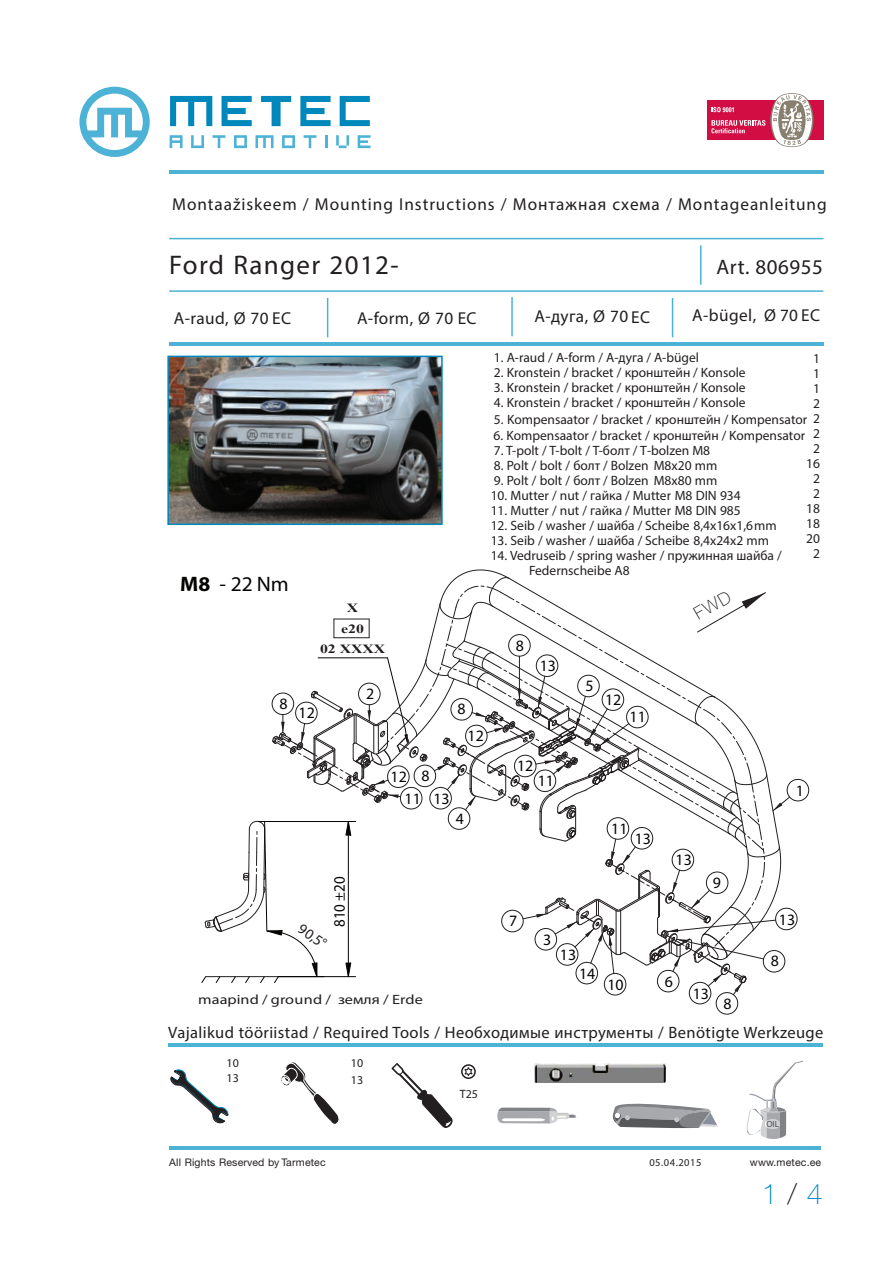
<style>
.page{position:relative;width:893px;height:1263px;background:#fff}
.page>*{position:absolute;margin:0;border:0;box-sizing:border-box;transform-origin:0 0}
.t1{font:100 28.5px "Helvetica Neue CE";color:#0088bc}
.t2{font:27px "Myriad Pro";letter-spacing:.05em;color:#231f20}
.t3{font:21px "Myriad Pro";letter-spacing:.025em;color:#231f20}
.t4{font:300 21px "Myriad Pro";color:#040503}
.t5{font:300 17.25px "Myriad Pro";letter-spacing:.055em;color:#211e1e}
.t6{font:17.25px "Myriad Pro";letter-spacing:.025em;color:#211e1e}
.t7{font:300 16.5px "Myriad Pro";letter-spacing:.025em;color:#211e1e}
.t8{font:300 15.9px/21.5px "Myriad Pro";color:#040503}
.t9{font:300 15.9px "Myriad Pro";color:#040503;scale:.94 1}
.t10{font:300 15px "Myriad Pro";color:#231f20}
.t11{font:13.5px/15px "Myriad Pro";color:#231f20;text-align:justify}
.t12{font:300 13.5px "Myriad Pro";color:#231f20;scale:1.2 1}
.t13{font:700 12.6px/20.1px "Times New Roman";color:#231f20;text-align:center;scale:1.25 1}
.t14{font:12px/15px "Myriad Pro";letter-spacing:.025em;color:#231f20}
.t15{font:10.5px "Helvetica Neue CE";letter-spacing:.015em;color:#231f20}
.t16{font:300 10.5px "Myriad Pro";letter-spacing:.05em;color:#231f20}
.t17{font:9px "Myriad Pro";color:#4b4c4d}
.s1{font-weight:700}
.s2{color:#231f20}
</style>
<div class="page">
<hr style="left:169px;top:170px;width:655px;height:3px;background:#4cb2d6">
<hr style="left:169px;top:1146px;width:652px;height:3px;background:#4cb2d6">
<hr style="left:700px;top:245px;width:1px;height:40px;background:#4cb2d6">
<hr style="left:169px;top:238px;width:654px;height:1px;background:#4cb2d6">
<hr style="left:169px;top:343px;width:655px;height:3px;background:#4cb2d6">
<hr style="left:169px;top:290px;width:654px;height:2px;background:#4cb2d6">
<svg style="left:79px;top:87px;width:71px;height:70px"></svg>
<svg style="left:340px;top:96px;width:30px;height:30px"></svg>
<svg style="left:300px;top:96px;width:31px;height:30px"></svg>
<svg style="left:222px;top:96px;width:30px;height:30px"></svg>
<svg style="left:170px;top:96px;width:42px;height:30px"></svg>
<svg style="left:261px;top:96px;width:30px;height:30px"></svg>
<svg style="left:170px;top:135px;width:13px;height:13px"></svg>
<svg style="left:191px;top:135px;width:13px;height:13px"></svg>
<svg style="left:213px;top:135px;width:12px;height:13px"></svg>
<svg style="left:234px;top:135px;width:13px;height:13px"></svg>
<svg style="left:255px;top:135px;width:19px;height:13px"></svg>
<svg style="left:282px;top:135px;width:13px;height:13px"></svg>
<svg style="left:304px;top:135px;width:12px;height:13px"></svg>
<svg style="left:325px;top:135px;width:3px;height:13px"></svg>
<svg style="left:336px;top:135px;width:13px;height:13px"></svg>
<svg style="left:358px;top:135px;width:12px;height:13px"></svg>
<img style="left:170px;top:359px;width:270px;height:163px">
<div style="left:167px;top:356px;width:276px;height:169px;border:2px solid #0088bc"></div>
<hr style="left:169px;top:1044px;width:654px;height:3px;background:#4cb2d6">
<svg style="left:170px;top:1069px;width:58px;height:55px"></svg>
<svg style="left:280px;top:1062px;width:59px;height:63px"></svg>
<div style="left:707px;top:100px;width:116px;height:40px;background:#d20d44"></div>
<svg style="left:711px;top:93px;width:103px;height:54px"></svg>
<svg style="left:392px;top:1063px;width:60px;height:64px"></svg>
<div style="left:461px;top:1064px;width:15px;height:15px;border:2px solid #231f20;border-radius:50%"></div>
<svg style="left:463px;top:1066px;width:11px;height:13px"></svg>
<svg style="left:746px;top:1061px;width:57px;height:78px"></svg>
<svg style="left:612px;top:1103px;width:106px;height:25px"></svg>
<svg style="left:497px;top:1107px;width:79px;height:16px"></svg>
<img style="left:534px;top:1064px;width:132px;height:19px">
<div style="left:689px;top:982px;width:22px;height:22px;border:1px solid #231f20;border-radius:50%"></div>
<div style="left:716px;top:992px;width:22px;height:22px;border:1px solid #231f20;border-radius:50%"></div>
<div style="left:787px;top:779px;width:22px;height:22px;border:1px solid #231f20;border-radius:50%"></div>
<hr style="left:511px;top:297px;width:2px;height:39px;background:#4cb2d6">
<hr style="left:327px;top:298px;width:1px;height:39px;background:#4cb2d6">
<hr style="left:672px;top:298px;width:1px;height:39px;background:#4cb2d6">
<svg style="left:201px;top:569px;width:598px;height:426px"></svg>
<p class="t5" style="left:172px;top:194px;width:656px">Montaažiskeem / Mounting Instructions / Монтажная схема / Montageanleitung</p>
<h2 class="t2" style="left:169px;top:248px;width:231px">Ford Ranger 2012-</h2>
<h3 class="t3" style="left:717px;top:254px;width:108px">Art. 806955</h3>
<p class="t6" style="left:174px;top:308px;width:119px">A-raud, Ø 70 EC</p>
<p class="t6" style="left:357px;top:307px;width:121px">A-form, Ø 70 EC</p>
<p class="t6" style="left:534px;top:306px;width:117px">A-дуга, Ø 70 EC</p>
<p class="t6" style="left:692px;top:304px;width:129px">А-bügel, Ø 70 EC</p>
<h3 class="t4" style="left:180px;top:571px;width:110px"><span class="s1">M8</span> - 22 Nm</h3>
<p class="t13" style="left:347px;top:598px;width:11px">X</p>
<p class="t13" style="left:320px;top:618px;width:54px">e20<br>02 XXXX</p>
<p class="t8" style="left:279px;top:693px;width:10px">8</p>
<p class="t8" style="left:299px;top:702px;width:18px">12</p>
<p class="t8" style="left:366px;top:683px;width:10px">2</p>
<p class="t8" style="left:458px;top:698px;width:10px">8</p>
<p class="t8" style="left:405px;top:766px;width:18px;text-indent:-14px">12<br>11</p>
<p class="t8" style="left:421px;top:765px;width:10px">8</p>
<p class="t8" style="left:433px;top:787px;width:18px">13</p>
<p class="t8" style="left:468px;top:725px;width:18px">12</p>
<p class="t8" style="left:456px;top:808px;width:10px">4</p>
<p class="t9" style="left:330px;top:927px;width:55px;rotate:-90deg">810 ±20</p>
<p class="t10" style="left:305px;top:919px;width:32px;rotate:35deg">90,5°</p>
<p class="t12" style="left:198px;top:992px;width:189px">maapind / ground / земля / Erde</p>
<p class="t11" style="left:494px;top:350px;width:207px">1. A-raud / A-form / A-дуга / A-bügel</p>
<p class="t11" style="left:494px;top:365px;width:253px">2. Kronstein / bracket / кронштейн / Konsole</p>
<p class="t11" style="left:494px;top:380px;width:253px">3. Kronstein / bracket / кронштейн / Konsole</p>
<p class="t11" style="left:494px;top:395px;width:253px">4. Kronstein / bracket / кронштейн / Konsole</p>
<p class="t11" style="left:494px;top:411px;width:328px">5. Kompensaator / bracket / кронштейн / Kompensator 2</p>
<p class="t11" style="left:494px;top:427px;width:313px">6. Kompensaator / bracket / кронштейн / Kompensator</p>
<p class="t11" style="left:494px;top:442px;width:218px">7. T-polt / T-bolt / T-болт / T-bolzen M8</p>
<p class="t11" style="left:494px;top:457px;width:225px">8. Polt / bolt / болт / Bolzen M8x20 mm</p>
<p class="t11" style="left:494px;top:472px;width:225px">9. Polt / bolt / болт / Bolzen M8x80 mm</p>
<p class="t11" style="left:491px;top:487px;width:252px">10. Mutter / nut / гайка / Mutter M8 DIN 934</p>
<p class="t11" style="left:491px;top:502px;width:252px">11. Mutter / nut / гайка / Mutter M8 DIN 985</p>
<p class="t11" style="left:491px;top:517px;width:287px">12. Seib / washer / шайба / Scheibe 8,4x16x1,6mm</p>
<p class="t11" style="left:491px;top:532px;width:280px">13. Seib / washer / шайба / Scheibe 8,4x24x2 mm</p>
<p class="t11" style="left:491px;top:547px;width:292px">14. Vedruseib / spring washer / пружинная шайба /</p>
<p class="t11" style="left:813px;top:351px;width:8px">1<br>1<br>1<br>2</p>
<p class="t11" style="left:806px;top:426px;width:15px;text-align:center">2<br>2<br>16<br>2<br>2<br>18<br>18<br>20<br>2</p>
<p class="t11" style="left:529px;top:563px;width:102px">Federnscheibe A8</p>
<p class="t8" style="left:516px;top:634px;width:10px">8</p>
<p class="t8" style="left:540px;top:655px;width:18px">13</p>
<p class="t8" style="left:517px;top:755px;width:18px">12</p>
<p class="t8" style="left:538px;top:769px;width:18px">11</p>
<p class="t8" style="left:585px;top:675px;width:10px">5</p>
<p class="t8" style="left:605px;top:689px;width:18px">12</p>
<p class="t8" style="left:630px;top:706px;width:18px">11</p>
<p class="t8" style="left:611px;top:817px;width:18px">11</p>
<p class="t8" style="left:635px;top:827px;width:18px">13</p>
<p class="t8" style="left:509px;top:910px;width:10px">7</p>
<p class="t8" style="left:543px;top:928px;width:10px">3</p>
<p class="t8" style="left:560px;top:943px;width:18px">13</p>
<p class="t8" style="left:579px;top:962px;width:18px">14</p>
<p class="t8" style="left:607px;top:973px;width:18px">10</p>
<p class="t8" style="left:676px;top:849px;width:18px">13</p>
<p class="t8" style="left:713px;top:872px;width:10px">9</p>
<p class="t8" style="left:665px;top:970px;width:10px">6</p>
<p class="t8" style="left:693px;top:982px;width:18px">13</p>
<p class="t8" style="left:723px;top:992px;width:10px">8</p>
<p class="t8" style="left:796px;top:779px;width:10px">1</p>
<p class="t8" style="left:779px;top:908px;width:18px">13</p>
<p class="t8" style="left:771px;top:949px;width:10px">8</p>
<p class="t7" style="left:168px;top:1022px;width:657px">Vajalikud tööriistad / Required Tools / Необходимые инструменты / Benötigte Werkzeuge</p>
<p class="t14" style="left:226px;top:1055px;width:14px">10<br>13</p>
<p class="t14" style="left:351px;top:1055px;width:14px;line-height:16.5px">10<br>13</p>
<p class="t14" style="left:460px;top:1086px;width:20px">T25</p>
<p class="t17" style="left:766px;top:1118px;width:14px">OIL</p>
<p class="t15" style="left:169px;top:1156px;width:158px">All Rights Reserved by Tarmetec</p>
<p class="t15" style="left:750px;top:1156px;width:73px">www.metec.ee</p>
<p class="t16" style="left:649px;top:1156px;width:54px">05.04.2015</p>
<h1 class="t1" style="left:762px;top:1177px;width:62px">1<span class="s2">/</span>4</h1>
</div>
